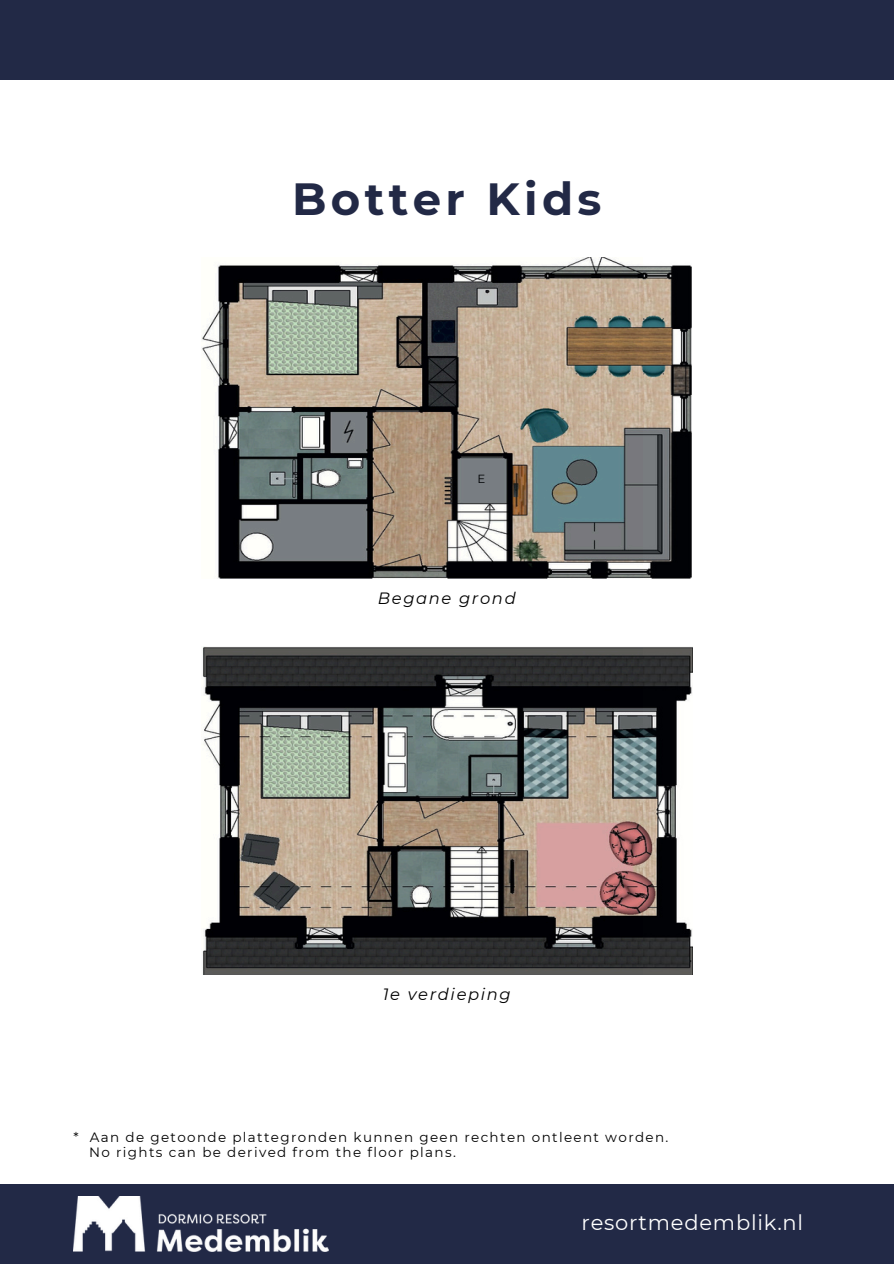
<style>
.page{position:relative;width:894px;height:1264px;background:#fff}
.page>*{position:absolute;margin:0;border:0;box-sizing:border-box;transform-origin:0 0}
.t1{font:700 45px "Montserrat";letter-spacing:.095em;color:#222946}
.t2{font:21px "Montserrat";letter-spacing:.04em;color:#fff}
.t3{font:italic 16.35px "Montserrat";letter-spacing:.1em;color:#000}
.t4{font:13.5px "Montserrat";letter-spacing:.1em;color:#000}
.t5{font:11.7px "Montserrat";color:#000204}
</style>
<div class="page">
<div style="left:0;top:1183px;width:893px;height:80px;background:#222946"></div>
<div style="left:0;top:0;width:893px;height:80px;background:#222946"></div>
<img style="left:73px;top:1196px;width:256px;height:55px">
<img style="left:201px;top:257px;width:490px;height:321px">
<img style="left:202px;top:647px;width:490px;height:327px">
<p class="t1" style="left:292px;top:171px;width:311px">Botter Kids</p>
<h2 class="t5" style="left:477px;top:471px;width:9px">E</h2>
<p class="t3" style="left:378px;top:588px;width:139px">Begane grond</p>
<h3 class="t3" style="left:382px;top:984px;width:130px">1e verdieping</h3>
<p class="t4" style="left:73px;top:1128px;width:596px">* Aan de getoonde plattegronden kunnen geen rechten ontleent worden.</p>
<p class="t4" style="left:89px;top:1143px;width:368px">No rights can be derived from the floor plans.</p>
<p class="t2" style="left:581px;top:1209px;width:223px">resortmedemblik.nl</p>
</div>
